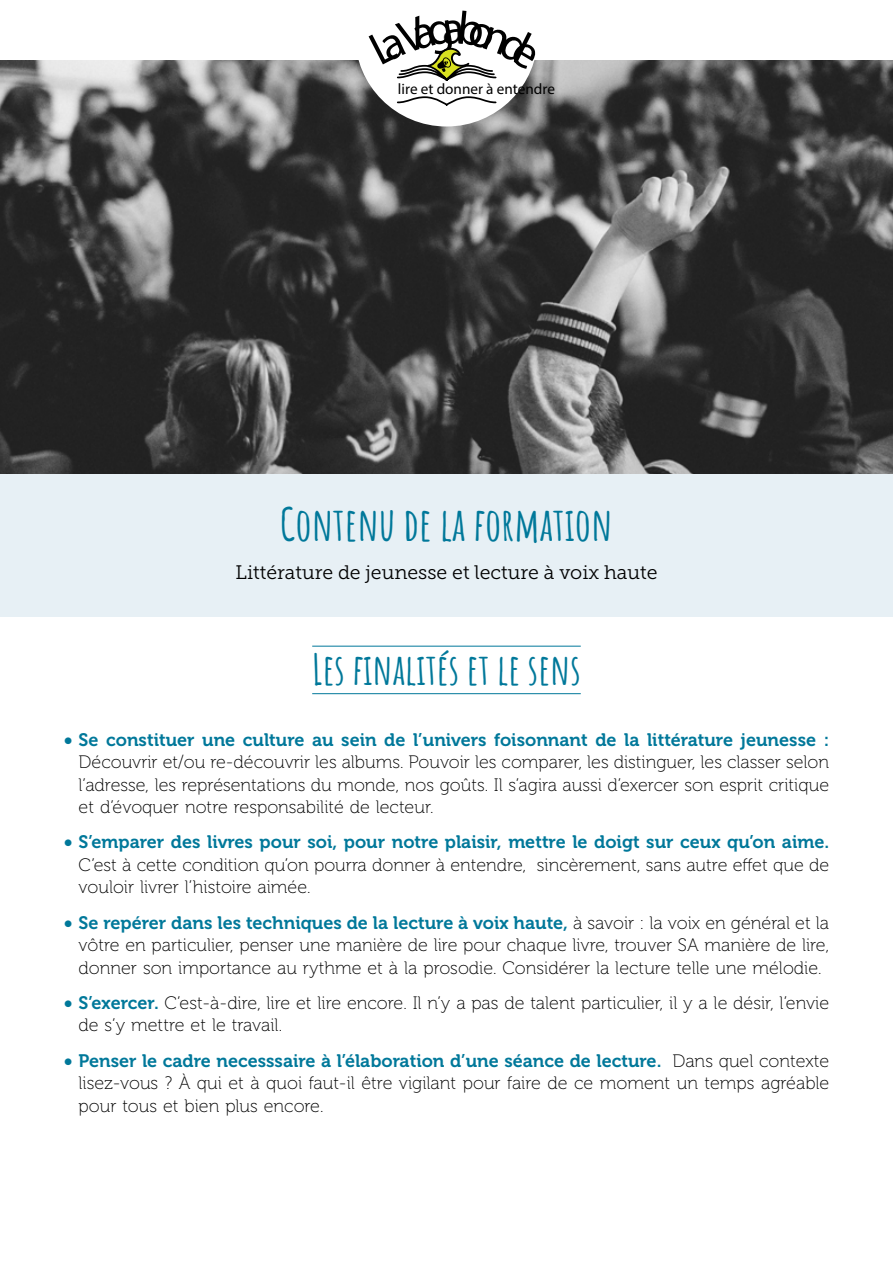
<style>
.page{position:relative;width:893px;height:1263px;background:#fff}
.page>*{position:absolute;margin:0;border:0;box-sizing:border-box;transform-origin:0 0}
.T1{font:700 45px "Amatic SC";color:#00789a}
.T2{font:700 42px "Amatic SC";color:#00789a}
.ss_titre{font:19.5px "Museo Slab 300";color:#000}
.Courant{font:18px/22.5px "Museo 100";color:#000;text-align:justify}
.t1{font:15.15px "Myriad Pro";color:#000}
.s1{font-family:"Museo 900";color:#00789a}
.s2{font-family:"Museo 700";color:#00789a}
</style>
<div class="page">
<img style="left:0;top:60px;width:893px;height:414px">
<hr style="left:312px;top:646px;width:269px;height:1px;background:#00789a">
<hr style="left:312px;top:693px;width:269px;height:1px;background:#00789a">
<div style="left:0;top:474px;width:893px;height:143px;background:#e7f0f5"></div>
<svg style="left:355px;top:47px;width:184px;height:79px"></svg>
<p class="t1" style="left:398px;top:79px;width:159px">lire et donner à entendre</p>
<p class="T1" style="left:280px;top:490px;width:334px">Contenu de la formation</p>
<p class="ss_titre" style="left:236px;top:562px;width:423px">Littérature de jeunesse et lecture à voix haute</p>
<p class="T2" style="left:312px;top:637px;width:270px">Les finalités et le sens</p>
<p class="Courant" style="left:79px;top:729px;width:752px;text-indent:-15px"><span class="s1">•</span> <span class="s2">Se constituer une culture au sein de l’univers foisonnant de la littérature jeunesse :<br></span>Découvrir et/ou re-découvrir les albums. Pouvoir les comparer, les distinguer, les classer selon l’adresse, les représentations du monde, nos goûts. Il s’agira aussi d’exercer son esprit critique et d’évoquer notre responsabilité de lecteur.</p>
<p class="Courant" style="left:79px;top:831px;width:752px;text-indent:-15px"><span class="s1">•</span> <span class="s2">S’emparer des livres pour soi, pour notre plaisir, mettre le doigt sur ceux qu’on aime.<br></span>C’est à cette condition qu’on pourra donner à entendre, sincèrement, sans autre effet que de vouloir livrer l’histoire aimée.</p>
<p class="Courant" style="left:79px;top:912px;width:752px;text-indent:-15px"><span class="s1">•</span> <span class="s2">Se repérer dans les techniques de la lecture à voix haute,</span> à savoir : la voix en général et la vôtre en particulier, penser une manière de lire pour chaque livre, trouver SA manière de lire, donner son importance au rythme et à la prosodie. Considérer la lecture telle une mélodie.</p>
<p class="Courant" style="left:79px;top:992px;width:752px;text-indent:-15px"><span class="s1">•</span> <span class="s2">S’exercer.</span> C’est-à-dire, lire et lire encore. Il n’y a pas de talent particulier, il y a le désir, l’envie de s’y mettre et le travail.</p>
<p class="Courant" style="left:79px;top:1050px;width:752px;text-indent:-15px"><span class="s1">•</span> <span class="s2">Penser le cadre necesssaire à l’élaboration d’une séance de lecture.</span> Dans quel contexte lisez-vous ? À qui et à quoi faut-il être vigilant pour faire de ce moment un temps agréable pour tous et bien plus encore.</p>
</div>
